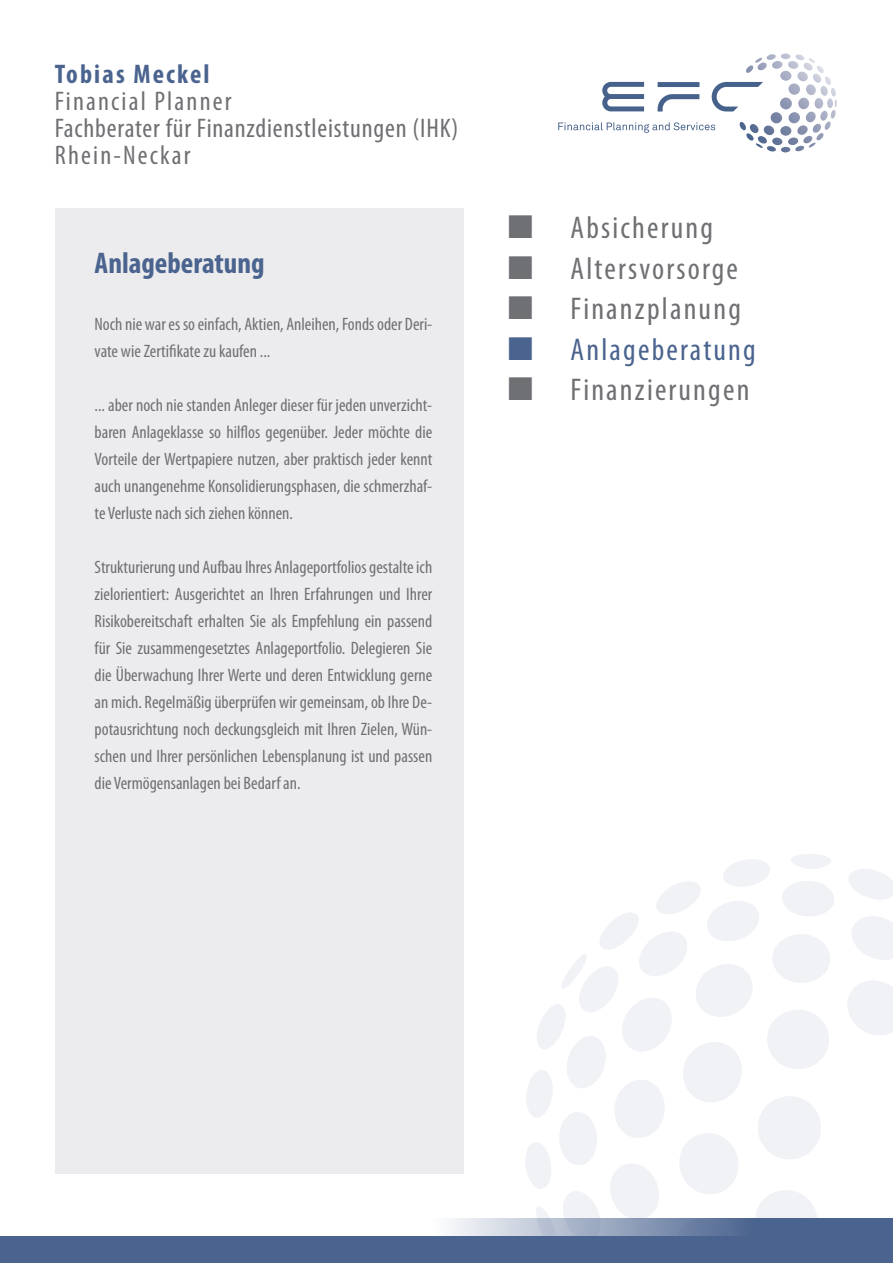
<style>
.page{position:relative;width:893px;height:1263px;background:#fff}
.page>*{position:absolute;margin:0;border:0;box-sizing:border-box;transform-origin:0 0}
.t1{font:condensed 31.5px "Myriad Pro";letter-spacing:.07em;color:#6f7073}
.t2{font:condensed 31.5px "Myriad Pro";letter-spacing:.07em;color:#4b648f}
.t3{font:700 condensed 30px "Myriad Pro";color:#4b648f}
.t4{font:condensed 27px "Myriad Pro";letter-spacing:.03em;color:#6f7073}
.t5{font:condensed 27px "Myriad Pro";letter-spacing:.08em;color:#6f7073}
.t6{font:700 condensed 27px "Myriad Pro";letter-spacing:.08em;color:#4b648f}
.t7{font:condensed 18px/27px "Myriad Pro";color:#6f7073;text-align:justify}
</style>
<div class="page">
<div style="left:55px;top:208px;width:408px;height:966px;background:#ececee"></div>
<div style="left:0;top:1218px;width:893px;height:45px;background:#4b648f"></div>
<div style="left:0;top:1209px;width:893px;height:26px;background:#fff"></div>
<svg style="left:525px;top:854px;width:368px;height:382px"></svg>
<svg style="left:602px;top:82px;width:42px;height:29px"></svg>
<svg style="left:658px;top:82px;width:41px;height:30px"></svg>
<svg style="left:712px;top:53px;width:124px;height:59px"></svg>
<svg style="left:558px;top:122px;width:157px;height:11px"></svg>
<p class="t6" style="left:55px;top:57px;width:156px">Tobias Meckel</p>
<p class="t5" style="left:55px;top:84px;width:178px">Financial Planner</p>
<p class="t4" style="left:55px;top:111px;width:405px">Fachberater für Finanzdienstleistungen (IHK)</p>
<p class="t5" style="left:55px;top:138px;width:137px">Rhein-Neckar</p>
<p class="t3" style="left:95px;top:245px;width:172px">Anlageberatung</p>
<p class="t7" style="left:95px;top:311px;width:339px">Noch nie war es so einfach, Aktien, Anleihen, Fonds oder Deri&shy;vate wie Zertifikate zu kaufen ...</p>
<p class="t7" style="left:95px;top:392px;width:339px">... aber noch nie standen Anleger dieser für jeden unverzicht&shy;baren Anlageklasse so hilflos gegenüber. Jeder möchte die Vorteile der Wertpapiere nutzen, aber praktisch jeder kennt auch unangenehme Konsolidierungsphasen, die schmerzhaf&shy;te Verluste nach sich ziehen können.</p>
<p class="t7" style="left:95px;top:554px;width:339px">Strukturierung und Aufbau Ihres Anlageportfolios gestalte ich zielorientiert: Ausgerichtet an Ihren Erfahrungen und Ihrer Risikobereitschaft erhalten Sie als Empfehlung ein passend für Sie zusammengesetztes Anlageportfolio. Delegieren Sie die Überwachung Ihrer Werte und deren Entwicklung gerne an mich. Regelmäßig überprüfen wir gemeinsam, ob Ihre De&shy;potausrichtung noch deckungsgleich mit Ihren Zielen, Wün&shy;schen und Ihrer persönlichen Lebensplanung ist und passen die Vermögensanlagen bei Bedarf an.</p>
<p class="t1" style="left:571px;top:209px;width:144px">Absicherung</p>
<p class="t1" style="left:571px;top:249px;width:169px">Altersvorsorge</p>
<p class="t1" style="left:571px;top:290px;width:172px">Finanzplanung</p>
<p class="t2" style="left:571px;top:330px;width:187px">Anlageberatung</p>
<p class="t1" style="left:571px;top:371px;width:180px">Finanzierungen</p>
</div>
